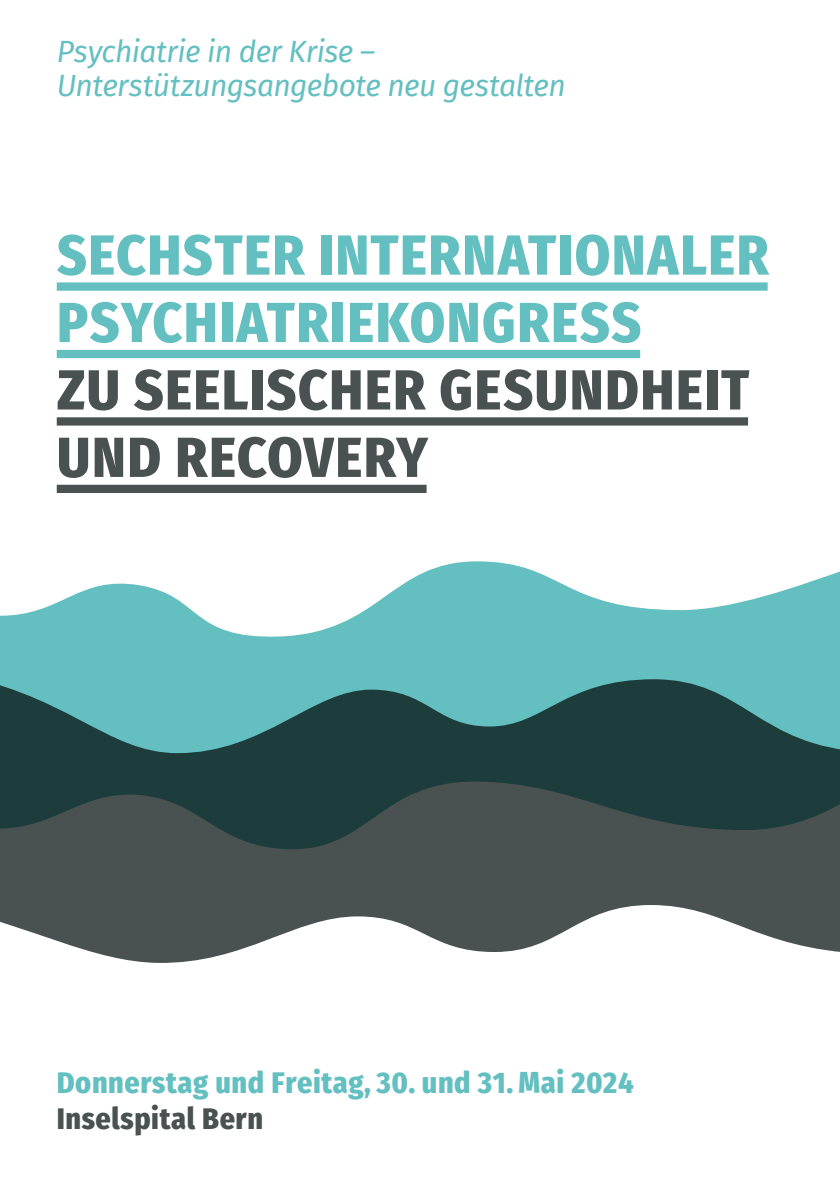
<style>
.page{position:relative;width:840px;height:1191px;background:#fff}
.page>*{position:absolute;margin:0;border:0;box-sizing:border-box;transform-origin:0 0}
.t1{font:800 56.4px/67.4px "Fira Sans Condensed";letter-spacing:.03em;color:#64bfc1}
.t2{font:800 56.4px/67.4px "Fira Sans Condensed";letter-spacing:.03em;color:#495250}
.t3{font:italic 30px/34px "Fira Sans";letter-spacing:-.02em;color:#64bfc1}
.t4{font:800 30px "Fira Sans Condensed";letter-spacing:.02em;color:#64bfc1}
.t5{font:800 30px "Fira Sans Condensed";letter-spacing:.02em;color:#495250}
</style>
<div class="page">
<div style="left:57px;top:282px;width:710px;height:9px;background:#64bfc1"></div>
<div style="left:57px;top:350px;width:582px;height:8px;background:#64bfc1"></div>
<div style="left:57px;top:417px;width:690px;height:8px;background:#495250"></div>
<div style="left:57px;top:485px;width:369px;height:8px;background:#495250"></div>
<svg style="left:0;top:561px;width:839px;height:111px;fill:#64bfc1"></svg>
<svg style="left:0;top:672px;width:839px;height:291px;background:#4e6a69"></svg>
<p class="t3" style="left:57px;top:34px;width:510px">Psychiatrie in der Krise –<br>Unterstützungsangebote neu gestalten</p>
<h1 class="t1" style="left:57px;top:217px;width:712px">SECHSTER INTERNATIONALER<br>PSYCHIATRIEKONGRESS</h1>
<h1 class="t2" style="left:57px;top:352px;width:693px">ZU SEELISCHER GESUNDHEIT<br>UND RECOVERY</h1>
<p class="t4" style="left:57px;top:1056px;width:578px">Donnerstag und Freitag, 30. und 31. Mai 2024</p>
<p class="t5" style="left:57px;top:1092px;width:208px">Inselspital Bern</p>
</div>
